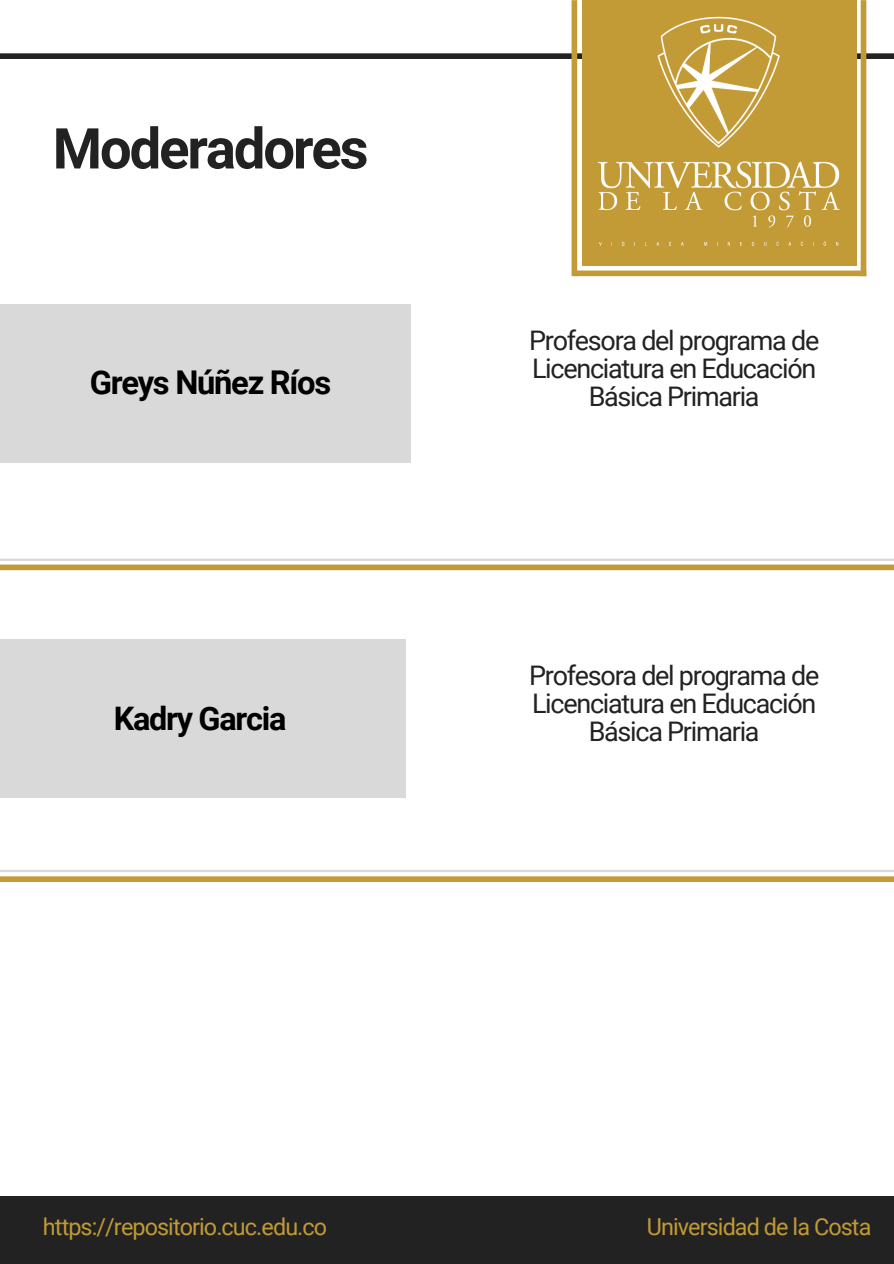
<style>
.page{position:relative;width:894px;height:1264px;background:#fff}
.page>*{position:absolute;margin:0;border:0;box-sizing:border-box;transform-origin:0 0}
.t1{font:700 56.4px "Roboto";letter-spacing:-.04em;color:#222}
.t2{font:700 32.7px "Roboto";letter-spacing:-.04em;color:#000}
.t3{font:700 32.4px "Roboto";letter-spacing:-.04em;color:#000}
.t4{font:27px/28.2px "Roboto";letter-spacing:-.045em;color:#222;text-align:center}
.t5{font:23.4px "Roboto";letter-spacing:-.04em;color:#c29a36}
</style>
<div class="page">
<div style="left:0;top:53px;width:893px;height:6px;background:#222"></div>
<div style="left:581px;top:0;width:275px;height:266px;background:#c29a36"></div>
<div style="left:571px;top:0;width:6px;height:276px;background:#c29a36"></div>
<div style="left:574px;top:270px;width:292px;height:6px;background:#c29a36"></div>
<img style="left:597px;top:16px;width:243px;height:230px">
<div style="left:860px;top:0;width:6px;height:276px;background:#c29a36"></div>
<div style="left:0;top:1196px;width:893px;height:67px;background:#222"></div>
<div style="left:0;top:303px;width:410px;height:159px;background:#d9d9d9"></div>
<hr style="left:0;top:558px;width:893px;height:3px;background:#d9d9d9">
<div style="left:0;top:564px;width:893px;height:6px;background:#c29a36"></div>
<div style="left:0;top:639px;width:405px;height:158px;background:#d9d9d9"></div>
<hr style="left:0;top:869px;width:893px;height:3px;background:#d9d9d9">
<div style="left:0;top:876px;width:893px;height:6px;background:#c29a36"></div>
<p class="t1" style="left:53px;top:116px;width:317px">Moderadores</p>
<p class="t2" style="left:90px;top:364px;width:243px">Greys Núñez Ríos</p>
<p class="t3" style="left:114px;top:699px;width:174px">Kadry Garcia</p>
<p class="t4" style="left:529px;top:326px;width:291px">Profesora del programa de<br>Licenciatura en Educación<br>Básica Primaria</p>
<p class="t4" style="left:529px;top:661px;width:291px">Profesora del programa de<br>Licenciatura en Educación<br>Básica Primaria</p>
<p class="t5" style="left:43px;top:1213px;width:286px">https://repositorio.cuc.edu.co</p>
<p class="t5" style="left:646px;top:1213px;width:226px">Universidad de la Costa</p>
</div>
